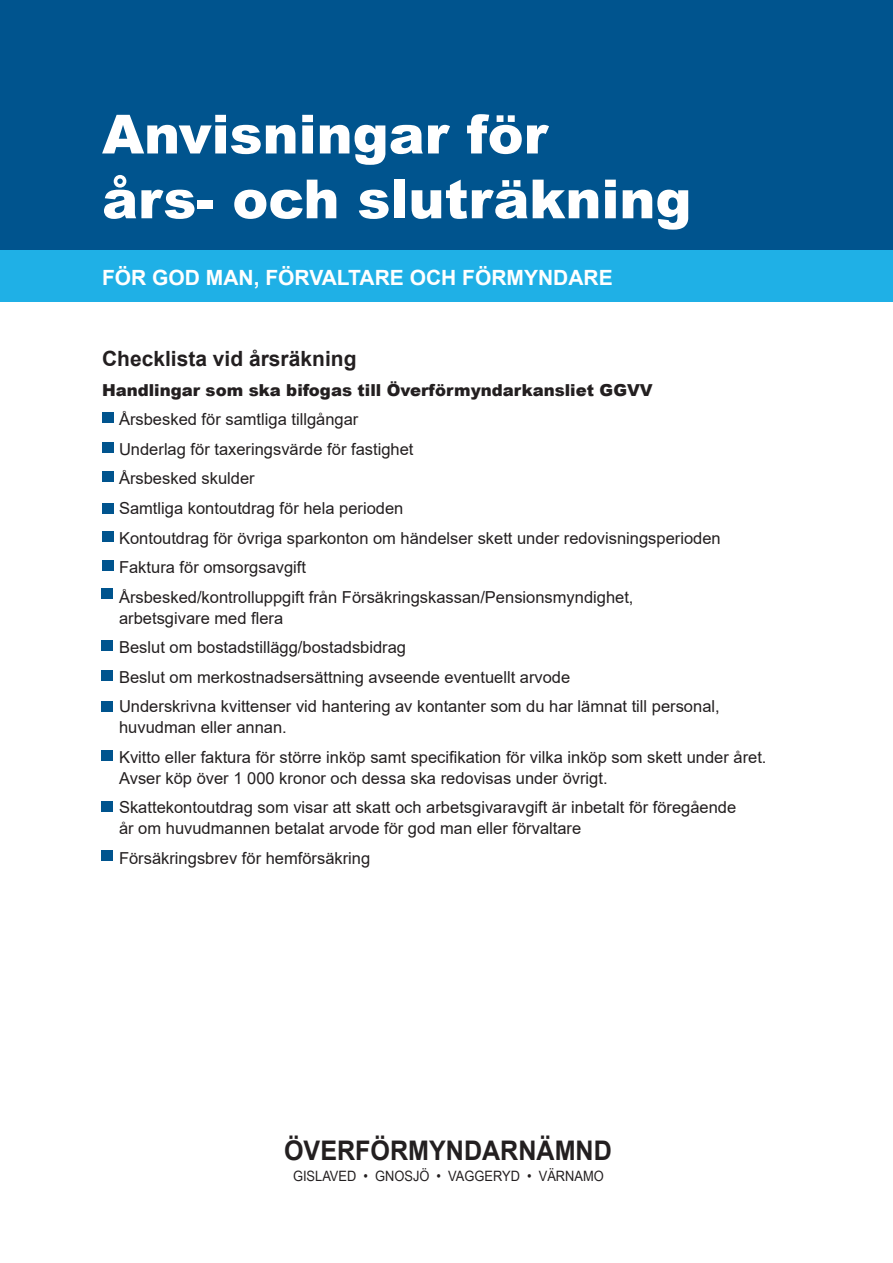
<style>
.page{position:relative;width:893px;height:1263px;background:#fff}
.page>*{position:absolute;margin:0;border:0;box-sizing:border-box;transform-origin:0 0}
.t1{font:900 54px "Arial";color:#fff}
.t2{font:700 27px "Arial";color:#231f20;scale:.93 1}
.t3{font:700 21px "Arial";color:#fff}
.t4{font:700 21px "Arial";color:#231f20}
.t5{font:16.5px/21px "Arial";color:#231f20}
.t6{font:900 16.5px "Arial";color:#231f20}
.t7{font:14.25px "Arial Narrow";color:#231f20;scale:1.1 1}
</style>
<div class="page">
<div style="left:0;top:0;width:893px;height:251px;background:#00548e"></div>
<div style="left:0;top:250px;width:893px;height:51px;background:#1fb0e6"></div>
<div style="left:103px;top:413px;width:11px;height:10px;background:#00548e"></div>
<div style="left:103px;top:472px;width:11px;height:10px;background:#00548e"></div>
<div style="left:102px;top:442px;width:11px;height:11px;background:#00548e"></div>
<div style="left:103px;top:504px;width:11px;height:10px;background:#00548e"></div>
<div style="left:103px;top:561px;width:11px;height:10px;background:#00548e"></div>
<div style="left:102px;top:531px;width:11px;height:10px;background:#00548e"></div>
<div style="left:102px;top:589px;width:11px;height:10px;background:#00548e"></div>
<div style="left:102px;top:670px;width:11px;height:10px;background:#00548e"></div>
<div style="left:101px;top:641px;width:11px;height:10px;background:#00548e"></div>
<div style="left:102px;top:702px;width:11px;height:10px;background:#00548e"></div>
<div style="left:102px;top:801px;width:11px;height:10px;background:#00548e"></div>
<div style="left:101px;top:750px;width:11px;height:11px;background:#00548e"></div>
<div style="left:102px;top:851px;width:11px;height:10px;background:#00548e"></div>
<p class="t1" style="left:102px;top:95px;width:447px">Anvisningar för</p>
<p class="t1" style="left:102px;top:160px;width:591px">års- och sluträkning</p>
<p class="t3" style="left:102px;top:263px;width:512px">FÖR GOD MAN, FÖRVALTARE OCH FÖRMYNDARE</p>
<p class="t4" style="left:102px;top:344px;width:256px">Checklista vid årsräkning</p>
<p class="t6" style="left:102px;top:378px;width:552px">Handlingar som ska bifogas till Överförmyndarkansliet GGVV</p>
<p class="t5" style="left:119px;top:409px;width:241px">Årsbesked för samtliga tillgångar</p>
<p class="t5" style="left:119px;top:439px;width:296px">Underlag för taxeringsvärde för fastighet</p>
<p class="t5" style="left:119px;top:468px;width:137px">Årsbesked skulder</p>
<p class="t5" style="left:119px;top:498px;width:286px">Samtliga kontoutdrag för hela perioden</p>
<p class="t5" style="left:119px;top:527px;width:603px">Kontoutdrag för övriga sparkonton om händelser skett under redovisningsperioden</p>
<p class="t5" style="left:119px;top:557px;width:189px">Faktura för omsorgsavgift</p>
<p class="t5" style="left:119px;top:586px;width:516px">Årsbesked/kontrolluppgift från Försäkringskassan/Pensionsmyndighet, arbetsgivare med flera</p>
<p class="t5" style="left:119px;top:637px;width:289px">Beslut om bostadstillägg/bostadsbidrag</p>
<p class="t5" style="left:119px;top:666px;width:453px">Beslut om merkostnadsersättning avseende eventuellt arvode</p>
<p class="t5" style="left:119px;top:696px;width:602px">Underskrivna kvittenser vid hantering av kontanter som du har lämnat till personal, huvudman eller annan.</p>
<p class="t5" style="left:119px;top:746px;width:649px">Kvitto eller faktura för större inköp samt specifikation för vilka inköp som skett under året.<br>Avser köp över 1 000 kronor och dessa ska redovisas under övrigt.</p>
<p class="t5" style="left:119px;top:797px;width:619px">Skattekontoutdrag som visar att skatt och arbetsgivaravgift är inbetalt för föregående år om huvudmannen betalat arvode för god man eller förvaltare</p>
<p class="t5" style="left:119px;top:847px;width:253px">Försäkringsbrev för hemförsäkring</p>
<p class="t2" style="left:284px;top:1131px;width:354px">ÖVERFÖRMYNDARNÄMND</p>
<p class="t7" style="left:293px;top:1165px;width:284px">GISLAVED • GNOSJÖ • VAGGERYD • VÄRNAMO</p>
</div>
